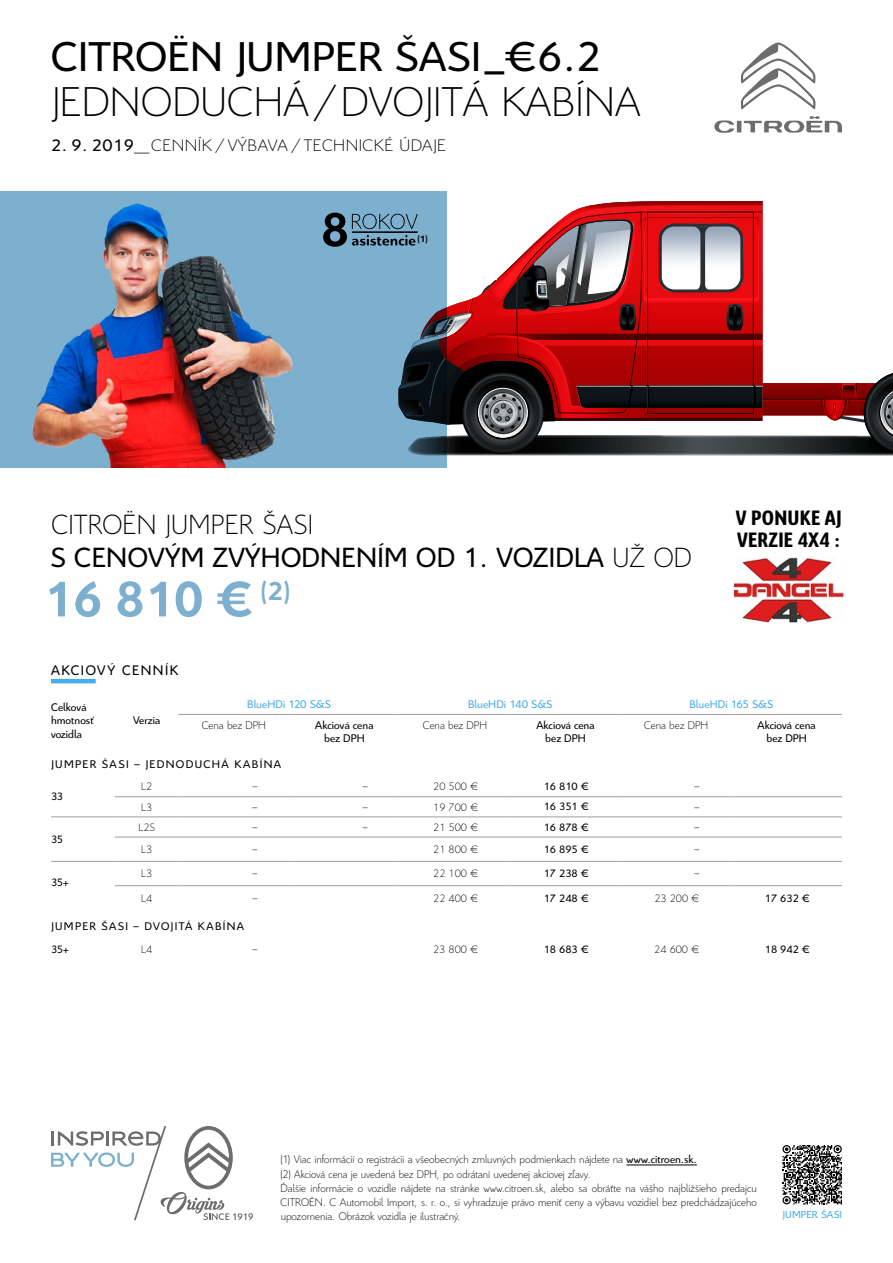
<style>
.page{position:relative;width:893px;height:1263px;background:#fff}
.page>*{position:absolute;margin:0;border:0;box-sizing:border-box;transform-origin:0 0}
.t1{font:700 54px "Citroen";color:#7dafcf}
.t2{font:300 45px "Citroen";letter-spacing:.005em;color:#000}
.t3{font:45px "Citroen";letter-spacing:.005em;color:#000}
.t4{font:30px/33px "Citroen";letter-spacing:.01em;color:#000}
.t5{font:700 condensed 22.5px/22.5px "CI Tbeta";letter-spacing:.01em;color:#000;scale:1.1 1}
.t6{font:300 18px "Citroen";letter-spacing:.025em;color:#000;scale:2 1}
.t7{font:15px "Citroen";letter-spacing:.1em;color:#000}
.t8{font:300 12px/14.2px "Citroen";letter-spacing:.005em;color:#000}
.t9{font:12px/13.5px "Citroen";letter-spacing:.01em;color:#000;text-align:center}
.t10{font:12px "Citroen";letter-spacing:.005em;color:#48ace9}
.t11{font:12px "Citroen";letter-spacing:.11em;color:#000}
.t12{font:12px "Citroen";letter-spacing:.105em;color:#000}
.t13{font:300 11.55px "Citroen";color:#000}
.t14{font:11.55px "Citroen";color:#000}
.t15{font:10.8px "Citroen";letter-spacing:.01em;color:#48ace9}
.t16{font:700 9.9px "Citroen";color:#000;scale:1.05 1}
.s1{font-weight:400}
.s2{font-weight:300}
</style>
<div class="page">
<div style="left:0;top:191px;width:446px;height:277px;background:#7dafcf"></div>
<svg style="left:714px;top:116px;width:128px;height:17px"></svg>
<svg style="left:741px;top:43px;width:74px;height:66px"></svg>
<img style="left:32px;top:203px;width:261px;height:265px">
<hr style="left:626px;top:1165px;width:71px;height:1px;background:#000">
<svg style="left:782px;top:1145px;width:60px;height:59px"></svg>
<hr style="left:179px;top:714px;width:110px;height:1px;background:#9d9e9e">
<hr style="left:289px;top:714px;width:111px;height:1px;background:#9d9e9e">
<hr style="left:400px;top:714px;width:110px;height:1px;background:#9d9e9e">
<hr style="left:510px;top:714px;width:111px;height:1px;background:#9d9e9e">
<hr style="left:621px;top:714px;width:110px;height:1px;background:#9d9e9e">
<hr style="left:731px;top:714px;width:111px;height:1px;background:#9d9e9e">
<hr style="left:115px;top:796px;width:64px;height:1px;background:#9d9e9e">
<hr style="left:179px;top:796px;width:110px;height:1px;background:#9d9e9e">
<hr style="left:289px;top:796px;width:111px;height:1px;background:#9d9e9e">
<hr style="left:400px;top:796px;width:110px;height:1px;background:#9d9e9e">
<hr style="left:510px;top:796px;width:111px;height:1px;background:#9d9e9e">
<hr style="left:621px;top:796px;width:110px;height:1px;background:#9d9e9e">
<hr style="left:731px;top:796px;width:111px;height:1px;background:#9d9e9e">
<hr style="left:51px;top:817px;width:64px;height:1px;background:#9d9e9e">
<hr style="left:115px;top:817px;width:64px;height:1px;background:#9d9e9e">
<hr style="left:179px;top:817px;width:110px;height:1px;background:#9d9e9e">
<hr style="left:289px;top:817px;width:111px;height:1px;background:#9d9e9e">
<hr style="left:400px;top:817px;width:110px;height:1px;background:#9d9e9e">
<hr style="left:510px;top:817px;width:111px;height:1px;background:#9d9e9e">
<hr style="left:621px;top:817px;width:110px;height:1px;background:#9d9e9e">
<hr style="left:731px;top:817px;width:111px;height:1px;background:#9d9e9e">
<hr style="left:115px;top:837px;width:64px;height:1px;background:#9d9e9e">
<hr style="left:179px;top:837px;width:110px;height:1px;background:#9d9e9e">
<hr style="left:289px;top:837px;width:111px;height:1px;background:#9d9e9e">
<hr style="left:400px;top:837px;width:110px;height:1px;background:#9d9e9e">
<hr style="left:510px;top:837px;width:111px;height:1px;background:#9d9e9e">
<hr style="left:621px;top:837px;width:110px;height:1px;background:#9d9e9e">
<hr style="left:731px;top:837px;width:111px;height:1px;background:#9d9e9e">
<hr style="left:51px;top:861px;width:64px;height:1px;background:#9d9e9e">
<hr style="left:115px;top:861px;width:64px;height:1px;background:#9d9e9e">
<hr style="left:179px;top:861px;width:110px;height:1px;background:#9d9e9e">
<hr style="left:289px;top:861px;width:111px;height:1px;background:#9d9e9e">
<hr style="left:400px;top:861px;width:110px;height:1px;background:#9d9e9e">
<hr style="left:510px;top:861px;width:111px;height:1px;background:#9d9e9e">
<hr style="left:621px;top:861px;width:110px;height:1px;background:#9d9e9e">
<hr style="left:731px;top:861px;width:111px;height:1px;background:#9d9e9e">
<hr style="left:115px;top:885px;width:64px;height:1px;background:#9d9e9e">
<hr style="left:179px;top:885px;width:110px;height:1px;background:#9d9e9e">
<hr style="left:289px;top:885px;width:111px;height:1px;background:#9d9e9e">
<hr style="left:400px;top:885px;width:110px;height:1px;background:#9d9e9e">
<hr style="left:510px;top:885px;width:111px;height:1px;background:#9d9e9e">
<hr style="left:621px;top:885px;width:110px;height:1px;background:#9d9e9e">
<hr style="left:731px;top:885px;width:111px;height:1px;background:#9d9e9e">
<hr style="left:51px;top:679px;width:45px;height:4px;background:#48ace9">
<svg style="left:323px;top:205px;width:570px;height:251px"></svg>
<img style="left:734px;top:557px;width:109px;height:66px">
<svg style="left:51px;top:1126px;width:202px;height:95px"></svg>
<h2 class="t3" style="left:51px;top:31px;width:552px">CITROËN JUMPER ŠASI_€6.2</h2>
<h2 class="t2" style="left:51px;top:76px;width:591px">JEDNODUCHÁ/DVOJITÁ KABÍNA</h2>
<h3 class="t6" style="left:51px;top:135px;width:199px"><span class="s1">2. 9. 2019</span>_CENNÍK / VÝBAVA / TECHNICKÉ ÚDAJE</h3>
<p class="t16" style="left:417px;top:233px;width:11px">(1)</p>
<h3 class="t4" style="left:50px;top:508px;width:643px"><span class="s2">CITROËN JUMPER ŠASI<br></span>S CENOVÝM ZVÝHODNENÍM OD 1. VOZIDLA <span class="s2">UŽ OD</span></h3>
<h1 class="t1" style="left:44px;top:567px;width:248px">16 810 ¤ <sup>(2)</sup></h1>
<h3 class="t5" style="left:736px;top:505px;width:98px">V PONUKE AJ<br>VERZIE 4X4 :</h3>
<p class="t7" style="left:51px;top:661px;width:129px">AKCIOVÝ CENNÍK</p>
<p class="t9" style="left:51px;top:700px;width:44px;text-align:left">Celková hmotnosť vozidla</p>
<p class="t10" style="left:247px;top:697px;width:85px">BlueHDi 120 S&amp;S</p>
<p class="t10" style="left:468px;top:697px;width:86px">BlueHDi 140 S&amp;S</p>
<p class="t10" style="left:689px;top:697px;width:85px">BlueHDi 165 S&amp;S</p>
<p class="t8" style="left:202px;top:717px;width:66px">Cena bez DPH</p>
<p class="t9" style="left:315px;top:718px;width:60px">Akciová cena bez DPH</p>
<p class="t8" style="left:423px;top:717px;width:66px">Cena bez DPH</p>
<p class="t9" style="left:536px;top:718px;width:60px">Akciová cena bez DPH</p>
<p class="t8" style="left:644px;top:717px;width:66px">Cena bez DPH</p>
<p class="t9" style="left:757px;top:718px;width:60px">Akciová cena bez DPH</p>
<p class="t11" style="left:51px;top:757px;width:232px">JUMPER ŠASI – JEDNODUCHÁ KABÍNA</p>
<p class="t14" style="left:51px;top:790px;width:14px">33</p>
<p class="t9" style="left:133px;top:714px;width:29px">Verzia</p>
<p class="t13" style="left:141px;top:780px;width:13px">L2</p>
<p class="t13" style="left:252px;top:780px;width:6px">–</p>
<p class="t13" style="left:363px;top:780px;width:6px">–</p>
<p class="t13" style="left:433px;top:780px;width:47px">20 500 €</p>
<p class="t14" style="left:544px;top:780px;width:47px">16 810 €</p>
<p class="t13" style="left:695px;top:780px;width:6px">–</p>
<p class="t13" style="left:141px;top:800px;width:12px">L3</p>
<p class="t13" style="left:252px;top:800px;width:6px">–</p>
<p class="t13" style="left:363px;top:800px;width:6px">–</p>
<p class="t13" style="left:433px;top:800px;width:47px">19 700 €</p>
<p class="t14" style="left:544px;top:800px;width:47px">16 351 €</p>
<p class="t13" style="left:695px;top:800px;width:6px">–</p>
<p class="t14" style="left:51px;top:832px;width:14px">35</p>
<p class="t13" style="left:139px;top:820px;width:18px">L2S</p>
<p class="t13" style="left:252px;top:820px;width:6px">–</p>
<p class="t13" style="left:363px;top:820px;width:6px">–</p>
<p class="t13" style="left:433px;top:820px;width:47px">21 500 €</p>
<p class="t14" style="left:544px;top:820px;width:47px">16 878 €</p>
<p class="t13" style="left:695px;top:820px;width:6px">–</p>
<p class="t13" style="left:141px;top:842px;width:12px">L3</p>
<p class="t13" style="left:252px;top:842px;width:6px">–</p>
<p class="t13" style="left:433px;top:842px;width:47px">21 800 €</p>
<p class="t14" style="left:544px;top:842px;width:47px">16 895 €</p>
<p class="t13" style="left:695px;top:842px;width:6px">–</p>
<p class="t13" style="left:141px;top:867px;width:12px">L3</p>
<p class="t13" style="left:252px;top:867px;width:6px">–</p>
<p class="t13" style="left:433px;top:867px;width:47px">22 100 €</p>
<p class="t14" style="left:544px;top:867px;width:47px">17 238 €</p>
<p class="t13" style="left:695px;top:867px;width:6px">–</p>
<p class="t13" style="left:141px;top:891px;width:12px">L4</p>
<p class="t13" style="left:252px;top:891px;width:6px">–</p>
<p class="t13" style="left:433px;top:891px;width:47px">22 400 €</p>
<p class="t14" style="left:544px;top:891px;width:47px">17 248 €</p>
<p class="t13" style="left:654px;top:891px;width:47px">23 200 €</p>
<p class="t14" style="left:765px;top:891px;width:47px">17 632 €</p>
<p class="t12" style="left:51px;top:920px;width:195px">JUMPER ŠASI – DVOJITÁ KABÍNA</p>
<p class="t14" style="left:51px;top:942px;width:20px">35+</p>
<p class="t13" style="left:141px;top:942px;width:12px">L4</p>
<p class="t13" style="left:252px;top:942px;width:6px">–</p>
<p class="t13" style="left:433px;top:942px;width:47px">23 800 €</p>
<p class="t14" style="left:544px;top:942px;width:47px">18 683 €</p>
<p class="t13" style="left:654px;top:942px;width:47px">24 600 €</p>
<p class="t14" style="left:765px;top:942px;width:47px">18 942 €</p>
<p class="t14" style="left:51px;top:876px;width:20px">35+</p>
<p class="t8" style="left:281px;top:1152px;width:478px">(1) Viac informácií o registrácii a všeobecných zmluvných podmienkach nájdete na <span class="s1">www.citroen.sk.<br></span>(2) Akciová cena je uvedená bez DPH, po odrátaní uvedenej akciovej zľavy.<br>Ďalšie informácie o vozidle nájdete na stránke www.citroen.sk, alebo sa obráťte na vášho najbližšieho predajcu CITROËN. C Automobil Import, s. r. o., si vyhradzuje právo meniť ceny a výbavu vozidiel bez predchádzajúceho upozornenia. Obrázok vozidla je ilustračný.</p>
<p class="t15" style="left:782px;top:1208px;width:61px">JUMPER ŠASI</p>
</div>
